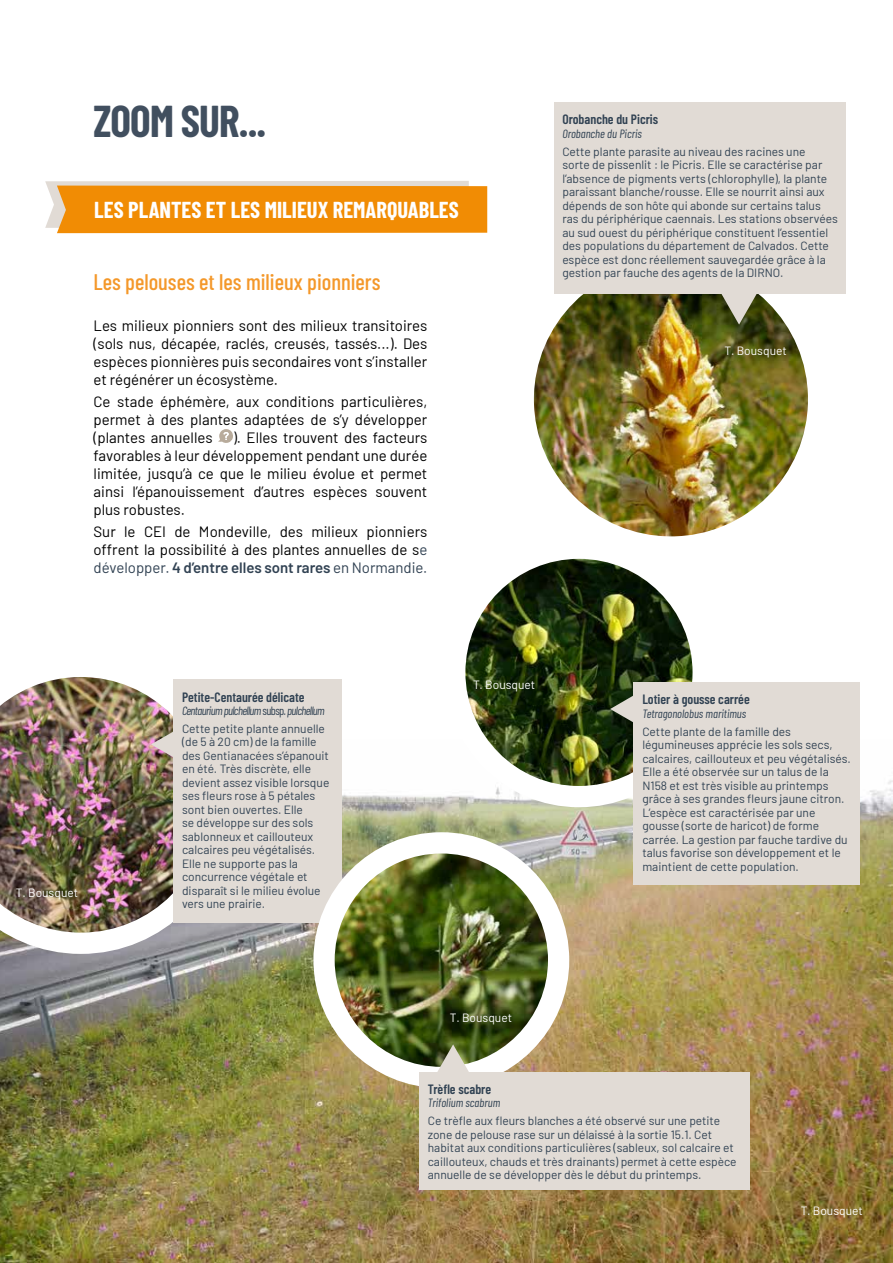
<style>
.page{position:relative;width:893px;height:1263px;background:#fff}
.page>*{position:absolute;margin:0;border:0;box-sizing:border-box;transform-origin:0 0}
.t1{font:700 43.5px "Barlow Condensed";letter-spacing:-.02em;color:#414f5f}
.t2{font:700 22.5px "Barlow Condensed";color:#fff}
.t3{font:500 22.5px "Barlow Condensed";color:#f4982a}
.t4{font:15px/18px "Barlow";color:#000;text-align:justify}
.t5{font:600 13.5px "Barlow Condensed";color:#314253}
.t6{font:12px/13.5px "Barlow";color:#314253}
.t7{font:italic 12px "Barlow Condensed";color:#314253}
.t8{font:12px "Barlow";color:#fff}
.t9{font:italic 12px "Barlow Condensed";letter-spacing:-.05em;color:#314253}
.s1{color:#314253}
.s2{font-weight:600;color:#314253}
.s3{font-style:normal}
</style>
<div class="page">
<svg style="left:45px;top:181px;width:442px;height:52px;background:#ef961f"></svg>
<img style="left:0;top:798px;width:893px;height:465px">
<img style="left:535px;top:294px;width:272px;height:242px">
<div style="left:513px;top:241px;width:316px;height:317px;border:21px solid #fff;border-radius:50%"></div>
<img style="left:0;top:677px;width:230px;height:277px">
<img style="left:455px;top:548px;width:248px;height:249px;border-radius:124px">
<div style="left:444px;top:538px;width:270px;height:269px;border:21px solid #fff;border-radius:50%"></div>
<svg style="left:717px;top:294px;width:44px;height:31px"></svg>
<div style="left:554px;top:102px;width:291px;height:192px;background:#e1dbd5"></div>
<svg style="left:610px;top:687px;width:24px;height:44px"></svg>
<div style="left:634px;top:682px;width:226px;height:202px;background:#e1dbd5"></div>
<svg style="left:151px;top:722px;width:23px;height:44px"></svg>
<div style="left:174px;top:679px;width:168px;height:244px;background:#e1dbd5"></div>
<img style="left:324px;top:843px;width:235px;height:234px;border-radius:117px">
<div style="left:313px;top:832px;width:256px;height:256px;border:21px solid #fff;border-radius:50%"></div>
<div style="left:419px;top:1072px;width:330px;height:117px;background:#e1dbd5"></div>
<svg style="left:431px;top:1044px;width:44px;height:28px"></svg>
<svg style="left:218px;top:429px;width:15px;height:14px"></svg>
<h1 class="t1" style="left:94px;top:90px;width:174px">ZOOM SUR...</h1>
<h2 class="t2" style="left:94px;top:194px;width:366px">LES PLANTES ET LES MILIEUX REMARQUABLES</h2>
<h2 class="t3" style="left:94px;top:266px;width:288px">Les pelouses et les milieux pionniers</h2>
<p class="t4" style="left:94px;top:315px;width:335px">Les milieux pionniers sont des milieux transitoires (sols nus, décapée, raclés, creusés, tassés...). Des espèces pionnières puis secondaires vont s’installer et régénérer un écosystème.</p>
<p class="t4" style="left:94px;top:391px;width:335px">Ce stade éphémère, aux conditions particulières, permet à des plantes adaptées de s’y développer (plantes annuelles</p>
<p class="t4" style="left:94px;top:427px;width:335px;text-indent:139px">). Elles trouvent des facteurs favorables à leur développement pendant une durée limitée, jusqu’à ce que le milieu évolue et permet ainsi l’épanouissement d’autres espèces souvent plus robustes.</p>
<p class="t4" style="left:94px;top:522px;width:335px">Sur le CEI de Mondeville, des milieux pionniers offrent la possibilité à des plantes annuelles de s<span class="s1">e développer.</span> <span class="s2">4 d’entre elles sont rares</span> <span class="s1">en Normandie.</span></p>
<p class="t5" style="left:562px;top:110px;width:97px">Orobanche du Picris</p>
<p class="t7" style="left:562px;top:125px;width:81px">Orobanche du Picris</p>
<p class="t6" style="left:562px;top:144px;width:277px">Cette plante parasite au niveau des racines une<br>sorte de pissenlit : le Picris. Elle se caractérise par l’absence de pigments verts (chlorophylle), la plante paraissant blanche/rousse. Elle se nourrit ainsi aux dépends de son hôte qui abonde sur certains talus ras du périphérique caennais. Les stations observées au sud ouest du périphérique constituent l’essentiel des populations du département de Calvados. Cette espèce est donc réellement sauvegardée grâce à la gestion par fauche des agents de la DIRNO.</p>
<p class="t8" style="left:725px;top:342px;width:64px">T. Bousquet</p>
<p class="t8" style="left:16px;top:883px;width:64px">T. Bousquet</p>
<p class="t5" style="left:182px;top:687px;width:124px">Petite-Centaurée délicate</p>
<p class="t9" style="left:182px;top:702px;width:144px">Centaurium pulchellum <span class="s3">subsp</span>. pulchellum</p>
<p class="t6" style="left:182px;top:721px;width:149px">Cette petite plante annuelle (de 5 à 20 cm) de la famille des Gentianacées s’épanouit en été. Très discrète, elle devient assez visible lorsque ses fleurs rose à 5 pétales sont bien ouvertes. Elle<br>se développe sur des sols sablonneux et caillouteux calcaires peu végétalisés.<br>Elle ne supporte pas la concurrence végétale et disparaît si le milieu évolue vers une prairie.</p>
<p class="t8" style="left:473px;top:676px;width:64px">T. Bousquet</p>
<p class="t8" style="left:450px;top:1009px;width:64px">T. Bousquet</p>
<p class="t5" style="left:642px;top:690px;width:109px">Lotier à gousse carrée</p>
<p class="t7" style="left:642px;top:705px;width:105px">Tetragonolobus maritimus</p>
<p class="t6" style="left:642px;top:724px;width:210px">Cette plante de la famille des légumineuses apprécie les sols secs, calcaires, caillouteux et peu végétalisés.<br>Elle a été observée sur un talus de la N158 et est très visible au printemps grâce à ses grandes fleurs jaune citron.<br>L’espèce est caractérisée par une gousse (sorte de haricot) de forme carrée. La gestion par fauche tardive du talus favorise son développement et le maintient de cette population.</p>
<p class="t5" style="left:428px;top:1079px;width:65px">Trèfle scabre</p>
<p class="t7" style="left:428px;top:1094px;width:74px">Trifolium scabrum</p>
<p class="t6" style="left:428px;top:1113px;width:310px">Ce trèfle aux fleurs blanches a été observé sur une petite zone de pelouse rase sur un délaissé à la sortie 15.1. Cet habitat aux conditions particulières (sableux, sol calcaire et caillouteux, chauds et très drainants) permet à cette espèce annuelle de se développer dès le début du printemps.</p>
<p class="t8" style="left:801px;top:1202px;width:64px">T. Bousquet</p>
</div>
